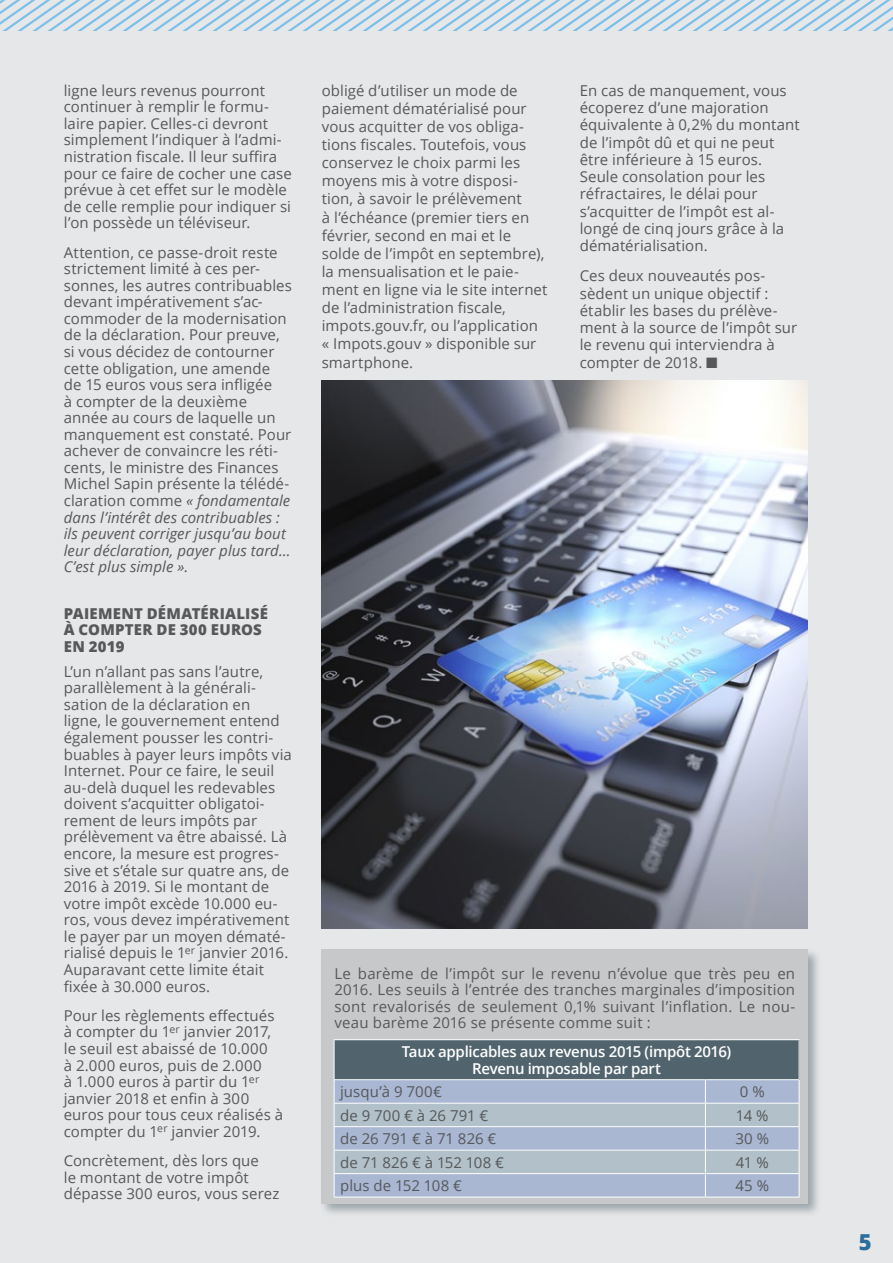
<style>
.page{position:relative;width:893px;height:1263px;background:#e6e7e9}
.page>*{position:absolute;margin:0;border:0;box-sizing:border-box;transform-origin:0 0}
.t1{font:800 22.05px "Open Sans";color:#2d6d9c}
.t2{font:15px/16.5px "Open Sans";letter-spacing:.005em;color:#57585a}
.t3{font:600 15px/16.5px "Open Sans";letter-spacing:-.02em;color:#fff;text-align:center}
.t4{font:800 15px/16.5px "Open Sans";letter-spacing:.02em;color:#57585a}
.s1{font-style:italic}
</style>
<div class="page">
<svg style="left:0;top:0;width:893px;height:30px"></svg>
<img style="left:322px;top:381px;width:486px;height:547px">
<div style="left:319px;top:947px;width:503px;height:271px;background:#51646e;opacity:.5"></div>
<div style="left:322px;top:949px;width:486px;height:254px;background:#c7c8ca"></div>
<div style="left:334px;top:1040px;width:465px;height:40px;background:#51646e"></div>
<svg style="left:334px;top:1080px;width:466px;height:117px;background:#afbdd1"></svg>
<hr style="left:334px;top:1197px;width:371px;height:1px;background:#fff">
<hr style="left:705px;top:1197px;width:94px;height:1px;background:#fff">
<hr style="left:334px;top:1039px;width:371px;height:1px;background:#fff">
<hr style="left:334px;top:1040px;width:1px;height:39px;background:#fff">
<hr style="left:705px;top:1039px;width:94px;height:1px;background:#fff">
<hr style="left:799px;top:1040px;width:1px;height:39px;background:#fff">
<hr style="left:334px;top:1079px;width:371px;height:1px;background:#fff">
<hr style="left:705px;top:1079px;width:94px;height:1px;background:#fff">
<p class="t2" style="left:64px;top:82px;width:230px">ligne leurs revenus pourront continuer à remplir le formu&shy;laire papier. Celles-ci devront simplement l’indiquer à l’admi&shy;nistration fiscale. Il leur suffira pour ce faire de cocher une case prévue à cet effet sur le modèle de celle remplie pour indiquer si l’on possède un téléviseur.</p>
<p class="t2" style="left:64px;top:243px;width:230px">Attention, ce passe-droit reste strictement limité à ces per&shy;sonnes, les autres contribuables devant impérativement s’ac&shy;commoder de la modernisation de la déclaration. Pour preuve, si vous décidez de contourner cette obligation, une amende<br>de 15 euros vous sera infligée<br>à compter de la deuxième année au cours de laquelle un manquement est constaté. Pour achever de convaincre les réti&shy;cents, le ministre des Finances<br>Michel Sapin présente la télédé&shy;claration comme <span class="s1">« fondamentale dans l’intérêt des contribuables : ils peuvent corriger jusqu’au bout leur déclaration, payer plus tard…<br>C’est plus simple »</span>.</p>
<p class="t4" style="left:64px;top:604px;width:206px">PAIEMENT DÉMATÉRIALISÉ<br>À COMPTER DE 300 EUROS<br>EN 2019</p>
<p class="t2" style="left:64px;top:663px;width:230px">L’un n’allant pas sans l’autre, parallèlement à la générali&shy;sation de la déclaration en<br>ligne, le gouvernement entend également pousser les contri&shy;buables à payer leurs impôts via<br>Internet. Pour ce faire, le seuil au-delà duquel les redevables doivent s’acquitter obligatoi&shy;rement de leurs impôts par prélèvement va être abaissé. Là encore, la mesure est progres&shy;sive et s’étale sur quatre ans, de<br>2016 à 2019. Si le montant de votre impôt excède 10.000 eu&shy;ros, vous devez impérativement le payer par un moyen dématé&shy;rialisé depuis le 1<sup>er</sup> janvier 2016.<br>Auparavant cette limite était fixée à 30.000 euros.</p>
<p class="t2" style="left:64px;top:1007px;width:221px">Pour les règlements effectués à compter du 1<sup>er</sup> janvier 2017, le seuil est abaissé de 10.000<br>à 2.000 euros, puis de 2.000<br>à 1.000 euros à partir du 1<sup>er </sup>janvier 2018 et enfin à 300 euros pour tous ceux réalisés à compter du 1<sup>er</sup> janvier 2019.</p>
<p class="t2" style="left:64px;top:1152px;width:217px">Concrètement, dès lors que<br>le montant de votre impôt dépasse 300 euros, vous serez</p>
<p class="t2" style="left:322px;top:81px;width:227px;line-height:18.1px">obligé d’utiliser un mode de paiement dématérialisé pour vous acquitter de vos obliga&shy;tions fiscales. Toutefois, vous conservez le choix parmi les moyens mis à votre disposi&shy;tion, à savoir le prélèvement<br>à l’échéance (premier tiers en février, second en mai et le solde de l’impôt en septembre), la mensualisation et le paie&shy;ment en ligne via le site internet de l’administration fiscale, impots.gouv.fr, ou l’application « Impots.gouv » disponible sur smartphone.</p>
<p class="t2" style="left:580px;top:81px;width:222px;line-height:17.2px">En cas de manquement, vous écoperez d’une majoration équivalente à 0,2% du montant de l’impôt dû et qui ne peut être inférieure à 15 euros.<br>Seule consolation pour les réfractaires, le délai pour s’acquitter de l’impôt est al&shy;longé de cinq jours grâce à la dématérialisation.</p>
<p class="t2" style="left:580px;top:267px;width:219px;line-height:17.2px">Ces deux nouveautés pos&shy;sèdent un unique objectif : établir les bases du prélève&shy;ment à la source de l’impôt sur le revenu qui interviendra à compter de 2018. ■</p>
<p class="t2" style="left:334px;top:964px;width:462px;text-align:justify">Le barème de l’impôt sur le revenu n’évolue que très peu en 2016. Les seuils à l’entrée des tranches marginales d’imposition sont revalorisés de seulement 0,1% suivant l’inflation. Le nou&shy;veau barème 2016 se présente comme suit :</p>
<p class="t3" style="left:402px;top:1043px;width:331px">Taux applicables aux revenus 2015 (impôt 2016)<br>Revenu imposable par part</p>
<p class="t2" style="left:340px;top:1083px;width:103px">jusqu’à 9 700€</p>
<p class="t2" style="left:740px;top:1083px;width:26px">0 %</p>
<p class="t2" style="left:340px;top:1106px;width:150px">de 9 700 € à 26 791 €</p>
<p class="t2" style="left:736px;top:1106px;width:34px">14 %</p>
<p class="t2" style="left:340px;top:1130px;width:158px">de 26 791 € à 71 826 €</p>
<p class="t2" style="left:735px;top:1130px;width:35px">30 %</p>
<p class="t2" style="left:340px;top:1153px;width:165px">de 71 826 € à 152 108 €</p>
<p class="t2" style="left:736px;top:1153px;width:34px">41 %</p>
<p class="t2" style="left:340px;top:1177px;width:124px">plus de 152 108 €</p>
<p class="t2" style="left:735px;top:1177px;width:35px">45 %</p>
<h1 class="t1" style="left:859px;top:1225px;width:14px">5</h1>
</div>
